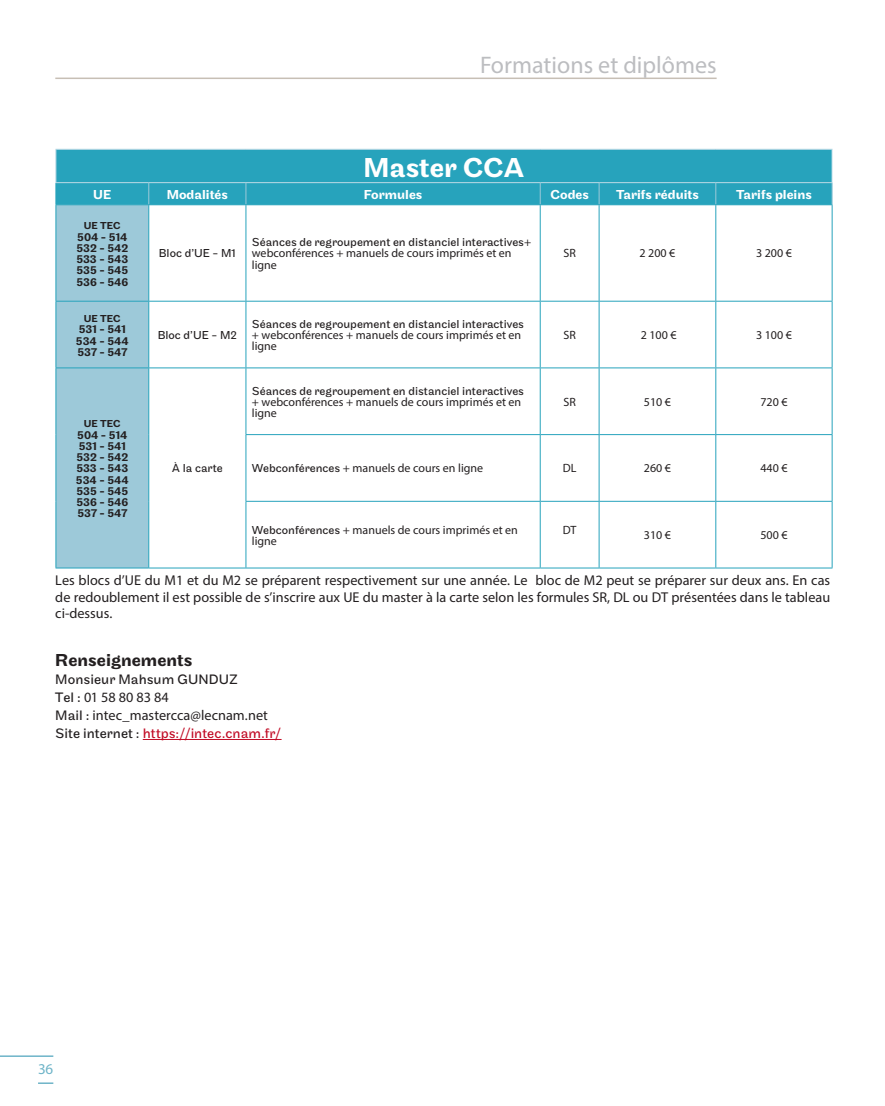
<style>
.page{position:relative;width:885px;height:1106px;background:#fff}
.page>*{position:absolute;margin:0;border:0;box-sizing:border-box;transform-origin:0 0}
.t1{font:500 28.5px "Maple";color:#fff}
.t2{font:24px "Myriad Pro";color:#bcbdc0}
.T3db{font:500 18px "Maple";color:#231f20}
.t3{font:15px "Myriad Pro";color:#6eb4c8}
.T3db-2{font:14.25px/16.5px "Myriad Pro";color:#231f20;text-align:justify}
.T3db-3{font:14.25px "Maple";color:#c10b25}
.T3db-4{font:14.25px "Maple";letter-spacing:.005em;color:#231f20}
.t4{font:500 13.5px "Maple";color:#fff}
.t5{font:12px/11.2px "Myriad Pro";color:#231f20}
.t6{font:500 12px/11.2px "Maple";color:#231f20}
.t7{font:12px "Maple";color:#231f20}
.t8{font:500 10.5px "Maple";color:#231f20}
.s1{font-family:"Maple"}
.s2{color:#231f20}
</style>
<div class="page">
<hr style="left:55px;top:78px;width:661px;height:1px;background:#c7bfb5">
<hr style="left:0;top:1055px;width:53px;height:1px;background:#6eb4c8">
<svg style="left:38px;top:1082px;width:15px;height:1px"></svg>
<div style="left:57px;top:150px;width:774px;height:54px;background:#27a3bc"></div>
<hr style="left:149px;top:567px;width:97px;height:1px;background:#27a3bc">
<hr style="left:245px;top:205px;width:1px;height:96px;background:#27a3bc">
<hr style="left:539px;top:205px;width:1px;height:96px;background:#27a3bc">
<hr style="left:598px;top:205px;width:1px;height:96px;background:#27a3bc">
<hr style="left:715px;top:205px;width:1px;height:96px;background:#27a3bc">
<hr style="left:831px;top:205px;width:1px;height:96px;background:#27a3bc">
<hr style="left:149px;top:301px;width:97px;height:1px;background:#27a3bc">
<hr style="left:246px;top:301px;width:294px;height:1px;background:#27a3bc">
<hr style="left:245px;top:301px;width:1px;height:66px;background:#27a3bc">
<hr style="left:540px;top:301px;width:59px;height:1px;background:#27a3bc">
<hr style="left:539px;top:301px;width:1px;height:66px;background:#27a3bc">
<hr style="left:599px;top:301px;width:116px;height:1px;background:#27a3bc">
<hr style="left:598px;top:301px;width:1px;height:66px;background:#27a3bc">
<hr style="left:715px;top:301px;width:117px;height:1px;background:#27a3bc">
<hr style="left:715px;top:301px;width:1px;height:66px;background:#27a3bc">
<hr style="left:831px;top:301px;width:1px;height:66px;background:#27a3bc">
<hr style="left:149px;top:367px;width:97px;height:1px;background:#27a3bc">
<hr style="left:246px;top:367px;width:294px;height:1px;background:#27a3bc">
<hr style="left:245px;top:368px;width:1px;height:66px;background:#27a3bc">
<hr style="left:540px;top:367px;width:59px;height:1px;background:#27a3bc">
<hr style="left:539px;top:368px;width:1px;height:66px;background:#27a3bc">
<hr style="left:599px;top:367px;width:116px;height:1px;background:#27a3bc">
<hr style="left:598px;top:368px;width:1px;height:66px;background:#27a3bc">
<hr style="left:715px;top:367px;width:117px;height:1px;background:#27a3bc">
<hr style="left:715px;top:368px;width:1px;height:66px;background:#27a3bc">
<hr style="left:831px;top:368px;width:1px;height:66px;background:#27a3bc">
<hr style="left:245px;top:435px;width:1px;height:66px;background:#27a3bc">
<hr style="left:539px;top:435px;width:1px;height:66px;background:#27a3bc">
<hr style="left:598px;top:435px;width:1px;height:66px;background:#27a3bc">
<hr style="left:715px;top:435px;width:1px;height:66px;background:#27a3bc">
<hr style="left:831px;top:435px;width:1px;height:66px;background:#27a3bc">
<hr style="left:245px;top:501px;width:1px;height:66px;background:#27a3bc">
<hr style="left:539px;top:501px;width:1px;height:66px;background:#27a3bc">
<hr style="left:598px;top:501px;width:1px;height:66px;background:#27a3bc">
<hr style="left:715px;top:501px;width:1px;height:66px;background:#27a3bc">
<hr style="left:831px;top:501px;width:1px;height:66px;background:#27a3bc">
<hr style="left:245px;top:434px;width:295px;height:1px;background:#27a3bc">
<hr style="left:540px;top:434px;width:59px;height:1px;background:#27a3bc">
<hr style="left:599px;top:434px;width:116px;height:1px;background:#27a3bc">
<hr style="left:715px;top:434px;width:117px;height:1px;background:#27a3bc">
<hr style="left:245px;top:501px;width:295px;height:1px;background:#27a3bc">
<hr style="left:540px;top:501px;width:59px;height:1px;background:#27a3bc">
<hr style="left:599px;top:501px;width:116px;height:1px;background:#27a3bc">
<hr style="left:715px;top:501px;width:117px;height:1px;background:#27a3bc">
<hr style="left:246px;top:567px;width:294px;height:1px;background:#27a3bc">
<hr style="left:540px;top:567px;width:59px;height:1px;background:#27a3bc">
<hr style="left:599px;top:567px;width:116px;height:1px;background:#27a3bc">
<hr style="left:715px;top:567px;width:117px;height:1px;background:#27a3bc">
<svg style="left:245px;top:183px;width:1px;height:21px"></svg>
<svg style="left:539px;top:183px;width:1px;height:21px"></svg>
<svg style="left:598px;top:183px;width:1px;height:21px"></svg>
<svg style="left:715px;top:183px;width:1px;height:21px"></svg>
<svg style="left:56px;top:183px;width:93px;height:385px;background:#94c6d6"></svg>
<hr style="left:56px;top:204px;width:93px;height:1px;background:#27a3bc">
<hr style="left:149px;top:204px;width:97px;height:1px;background:#27a3bc">
<hr style="left:246px;top:204px;width:294px;height:1px;background:#27a3bc">
<hr style="left:540px;top:204px;width:59px;height:1px;background:#27a3bc">
<hr style="left:599px;top:204px;width:116px;height:1px;background:#27a3bc">
<hr style="left:715px;top:204px;width:117px;height:1px;background:#27a3bc">
<svg style="left:831px;top:183px;width:1px;height:21px"></svg>
<hr style="left:56px;top:149px;width:93px;height:1px;background:#bcdae6">
<hr style="left:56px;top:150px;width:1px;height:32px;background:#bcdae6">
<hr style="left:149px;top:149px;width:97px;height:1px;background:#bcdae6">
<hr style="left:246px;top:149px;width:294px;height:1px;background:#bcdae6">
<hr style="left:540px;top:149px;width:59px;height:1px;background:#bcdae6">
<hr style="left:599px;top:149px;width:116px;height:1px;background:#bcdae6">
<hr style="left:715px;top:149px;width:117px;height:1px;background:#bcdae6">
<hr style="left:56px;top:182px;width:93px;height:1px;background:#bcdae6">
<hr style="left:149px;top:182px;width:97px;height:1px;background:#bcdae6">
<hr style="left:246px;top:182px;width:294px;height:1px;background:#bcdae6">
<hr style="left:540px;top:182px;width:59px;height:1px;background:#bcdae6">
<hr style="left:599px;top:182px;width:116px;height:1px;background:#bcdae6">
<hr style="left:715px;top:182px;width:117px;height:1px;background:#bcdae6">
<hr style="left:831px;top:150px;width:1px;height:32px;background:#dbebf2">
<hr style="left:143px;top:739px;width:138px;height:1px;background:#c10b25">
<h2 class="t2" style="left:480px;top:50px;width:238px">Formations et diplômes</h2>
<p class="t1" style="left:363px;top:151px;width:162px">Master CCA</p>
<p class="t4" style="left:93px;top:186px;width:20px">UE</p>
<p class="t4" style="left:167px;top:186px;width:63px">Modalités</p>
<p class="t4" style="left:364px;top:186px;width:60px">Formules</p>
<p class="t4" style="left:550px;top:186px;width:40px">Codes</p>
<p class="t4" style="left:616px;top:186px;width:84px">Tarifs réduits</p>
<p class="t4" style="left:736px;top:186px;width:77px">Tarifs pleins</p>
<p class="t8" style="left:84px;top:220px;width:38px">UE TEC</p>
<p class="t6" style="left:76px;top:231px;width:53px;text-align:justify">504 - 514<br>532 - 542<br>533 - 543<br>535 - 545<br>536 - 546</p>
<p class="t7" style="left:159px;top:247px;width:78px">Bloc d’UE - M1</p>
<p class="t5" style="left:252px;top:236px;width:281px"><span class="s1">Séances de regroupement en distanciel interactives</span>+ webconférences + manuels de cours imprimés et en ligne</p>
<p class="t5" style="left:563px;top:248px;width:14px">SR</p>
<p class="t5" style="left:639px;top:248px;width:37px">2 200 €</p>
<p class="t5" style="left:756px;top:248px;width:37px">3 200 €</p>
<p class="t8" style="left:84px;top:313px;width:38px">UE TEC</p>
<p class="t6" style="left:76px;top:324px;width:54px">531 - 541<br>534 - 544<br>537 - 547</p>
<p class="t7" style="left:158px;top:328px;width:81px">Bloc d’UE - M2</p>
<p class="t5" style="left:252px;top:318px;width:273px"><span class="s1">Séances de regroupement en distanciel interactives </span>+ webconférences + manuels de cours imprimés et en ligne</p>
<p class="t5" style="left:563px;top:329px;width:14px">SR</p>
<p class="t5" style="left:640px;top:329px;width:37px">2 100 €</p>
<p class="t5" style="left:756px;top:329px;width:37px">3 100 €</p>
<p class="t8" style="left:84px;top:418px;width:38px">UE TEC</p>
<p class="t6" style="left:76px;top:429px;width:54px">504 - 514<br>531 - 541<br>532 - 542<br>533 - 543<br>534 - 544<br>535 - 545<br>536 - 546<br>537 - 547</p>
<p class="t7" style="left:172px;top:461px;width:52px">À la carte</p>
<p class="t5" style="left:252px;top:384px;width:273px"><span class="s1">Séances de regroupement en distanciel interactives </span>+ webconférences + manuels de cours imprimés et en ligne</p>
<p class="t5" style="left:563px;top:396px;width:14px">SR</p>
<p class="t5" style="left:643px;top:396px;width:29px">510 €</p>
<p class="t5" style="left:760px;top:396px;width:29px">720 €</p>
<p class="t5" style="left:252px;top:462px;width:233px"><span class="s1">Webconférences</span> + manuels de cours en ligne</p>
<p class="t5" style="left:562px;top:462px;width:15px">DL</p>
<p class="t5" style="left:643px;top:462px;width:29px">260 €</p>
<p class="t5" style="left:760px;top:462px;width:29px">440 €</p>
<p class="t5" style="left:252px;top:523px;width:267px"><span class="s1">Webconférences</span> + manuels de cours imprimés et en ligne</p>
<p class="t5" style="left:562px;top:523px;width:15px">DT</p>
<p class="t5" style="left:643px;top:529px;width:29px">310 €</p>
<p class="t5" style="left:760px;top:529px;width:29px">500 €</p>
<p class="T3db-2" style="left:55px;top:572px;width:776px">Les blocs d’UE du M1 et du M2 se préparent respectivement sur une année. Le bloc de M2 peut se préparer sur deux ans. En cas de redoublement il est possible de s’inscrire aux UE du master à la carte selon les formules SR, DL ou DT présentées dans le tableau ci-dessus.</p>
<p class="T3db" style="left:55px;top:650px;width:139px">Renseignements</p>
<p class="T3db-4" style="left:55px;top:671px;width:184px">Monsieur Mahsum GUNDUZ</p>
<p class="T3db-2" style="left:55px;top:689px;width:115px"><span class="s1">Tel :</span> 01 58 80 83 84</p>
<p class="T3db-2" style="left:55px;top:707px;width:214px"><span class="s1">Mail :</span> intec_mastercca@lecnam.net</p>
<p class="T3db-3" style="left:55px;top:725px;width:228px"><span class="s2">Site internet :</span> https://intec.cnam.fr/</p>
<p class="t3" style="left:38px;top:1059px;width:17px">36</p>
</div>
